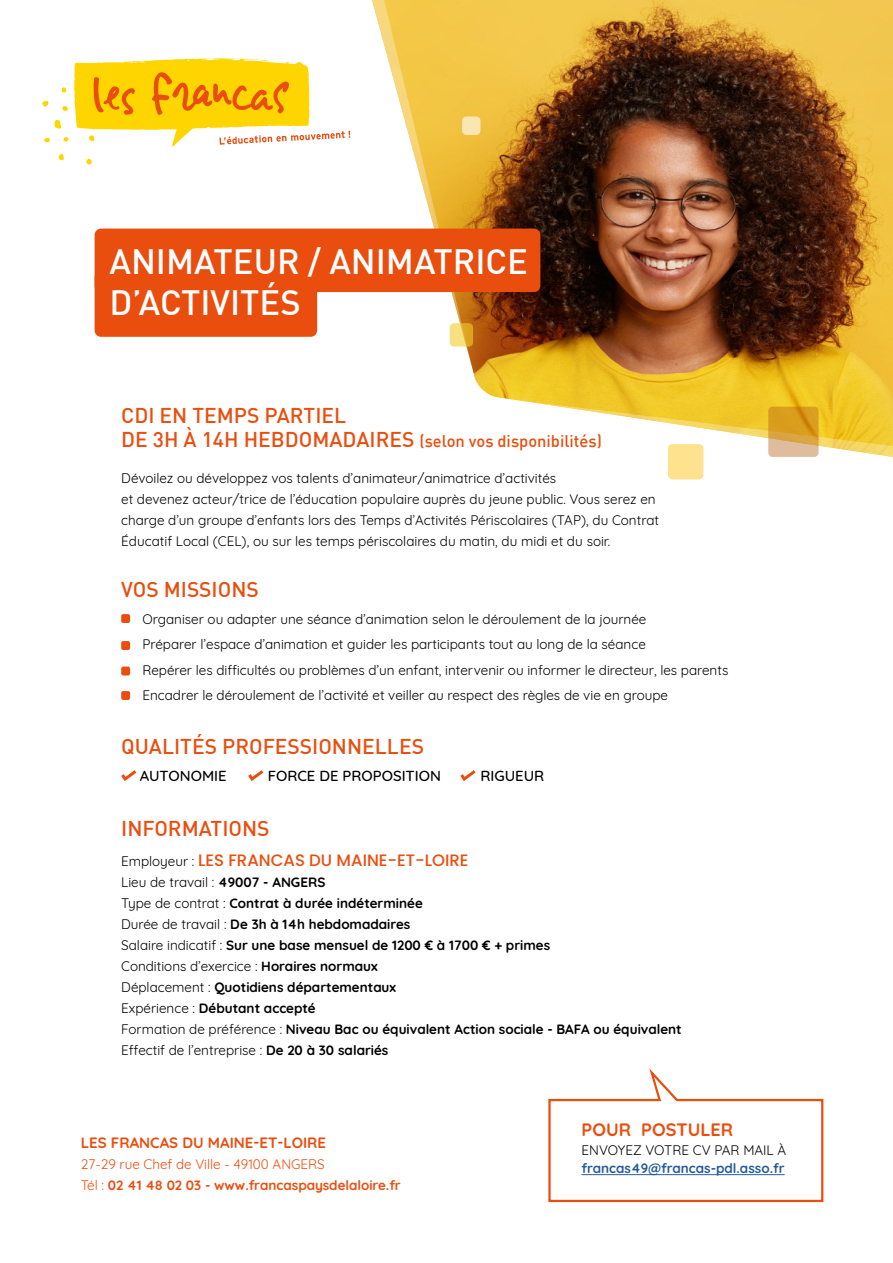
<style>
.page{position:relative;width:893px;height:1263px;background:#fff}
.page>*{position:absolute;margin:0;border:0;box-sizing:border-box;transform-origin:0 0}
.t1{font:500 34.5px/41.4px "DIN";color:#fff}
.t2{font:500 21px "DIN";color:#e94e0f}
.t3{font:700 18px "Quicksand";color:#e94e0f}
.t4{font:500 16.5px "DIN";color:#e94e0f}
.t5{font:500 16.5px "Poppins";color:#e94e0f}
.t6{font:700 15px "Quicksand";color:#e94e0f}
.t7{font:500 14.85px "Quicksand";color:#000}
.t8{font:13.5px/21px "Quicksand";color:#000}
.t9{font:700 13.5px/21px "Quicksand";color:#000}
.t10{font:700 13.5px/21px "Quicksand";color:#e94e0f}
.t11{font:700 13.5px "Quicksand";color:#275b9b}
.s1{font-size:21px}
.s2{font-family:"Quicksand";font-weight:400;font-size:13.5px;color:#000}
.s3{font-weight:400}
</style>
<div class="page">
<img style="left:476px;top:0;width:417px;height:397px">
<svg style="left:333px;top:0;width:143px;height:381px"></svg>
<svg style="left:59px;top:154px;width:5px;height:6px"></svg>
<svg style="left:86px;top:159px;width:6px;height:5px"></svg>
<svg style="left:42px;top:58px;width:308px;height:89px"></svg>
<div style="left:95px;top:229px;width:445px;height:63px;background:#e94e0f;border-radius:6px"></div>
<div style="left:95px;top:271px;width:222px;height:66px;background:#e94e0f;border-radius:6px"></div>
<svg style="left:450px;top:323px;width:23px;height:24px"></svg>
<svg style="left:548px;top:1068px;width:276px;height:135px"></svg>
<svg style="left:121px;top:770px;width:16px;height:11px"></svg>
<svg style="left:248px;top:770px;width:16px;height:11px"></svg>
<svg style="left:460px;top:770px;width:16px;height:11px"></svg>
<div style="left:121px;top:614px;width:9px;height:9px;background:#e94e0f;border-radius:2px"></div>
<div style="left:121px;top:641px;width:9px;height:9px;background:#e94e0f;border-radius:2px"></div>
<div style="left:121px;top:666px;width:9px;height:9px;background:#e94e0f;border-radius:2px"></div>
<div style="left:121px;top:691px;width:9px;height:9px;background:#e94e0f;border-radius:2px"></div>
<div style="left:668px;top:444px;width:35px;height:35px;background:#fee28e;border-radius:4px"></div>
<div style="left:462px;top:117px;width:18px;height:18px;background:#f9e6b2;border-radius:4px"></div>
<svg style="left:497px;top:397px;width:396px;height:81px"></svg>
<svg style="left:768px;top:407px;width:51px;height:50px;background:#daa649"></svg>
<h1 class="t1" style="left:109px;top:239px;width:420px">ANIMATEUR / ANIMATRICE<br>D’ACTIVITÉS</h1>
<h2 class="t2" style="left:121px;top:402px;width:227px">CDI EN TEMPS PARTIEL</h2>
<p class="t4" style="left:121px;top:430px;width:482px"><span class="s1">DE 3H À 14H HEBDOMADAIRES</span> (selon vos disponibilités)</p>
<p class="t8" style="left:121px;top:467px;width:539px">Dévoilez ou développez vos talents d’animateur/animatrice d’activités<br>et devenez acteur/trice de l’éducation populaire auprès du jeune public. Vous serez en charge d’un groupe d’enfants lors des Temps d’Activités Périscolaires (TAP), du Contrat Éducatif Local (CEL), ou sur les temps périscolaires du matin, du midi et du soir.</p>
<h2 class="t2" style="left:121px;top:576px;width:139px">VOS MISSIONS</h2>
<p class="t8" style="left:142px;top:605px;width:588px;line-height:25.5px">Organiser ou adapter une séance d’animation selon le déroulement de la journée<br>Préparer l’espace d’animation et guider les participants tout au long de la séance<br>Repérer les difficultés ou problèmes d’un enfant, intervenir ou informer le directeur, les parents Encadrer le déroulement de l’activité et veiller au respect des règles de vie en groupe</p>
<h2 class="t2" style="left:121px;top:732px;width:304px">QUALITÉS PROFESSIONNELLES</h2>
<p class="t7" style="left:140px;top:764px;width:88px">AUTONOMIE</p>
<p class="t7" style="left:268px;top:764px;width:175px">FORCE DE PROPOSITION</p>
<p class="t7" style="left:480px;top:764px;width:65px">RIGUEUR</p>
<h2 class="t2" style="left:121px;top:815px;width:150px">INFORMATIONS</h2>
<p class="t5" style="left:121px;top:850px;width:349px"><span class="s2">Employeur :</span> LES FRANCAS DU MAINE-ET-LOIRE</p>
<p class="t9" style="left:121px;top:870px;width:562px"><span class="s3">Lieu de travail :</span> 49007 - ANGERS<br><span class="s3">Type de contrat :</span> Contrat à durée indéterminée<br><span class="s3">Durée de travail :</span> De 3h à 14h hebdomadaires<br><span class="s3">Salaire indicatif :</span> Sur une base mensuel de 1200 € à 1700 € + primes<br><span class="s3">Conditions d’exercice :</span> Horaires normaux<br><span class="s3">Déplacement :</span> Quotidiens départementaux<br><span class="s3">Expérience :</span> Débutant accepté<br><span class="s3">Formation de préférence :</span> Niveau Bac ou équivalent Action sociale - BAFA ou équivalent <span class="s3">Effectif de l’entreprise :</span> De 20 à 30 salariés</p>
<p class="t6" style="left:81px;top:1131px;width:247px">LES FRANCAS DU MAINE-ET-LOIRE</p>
<p class="t10" style="left:81px;top:1152px;width:322px"><span class="s3">27-29 rue Chef de Ville - 49100 ANGERS<br>Tél :</span> 02 41 48 02 03 - www.francaspaysdelaloire.fr</p>
<h3 class="t3" style="left:581px;top:1116px;width:153px">POUR POSTULER</h3>
<p class="t8" style="left:581px;top:1138px;width:206px">ENVOYEZ VOTRE CV PAR MAIL À</p>
<p class="t11" style="left:581px;top:1158px;width:205px">francas49@francas-pdl.asso.fr</p>
</div>
